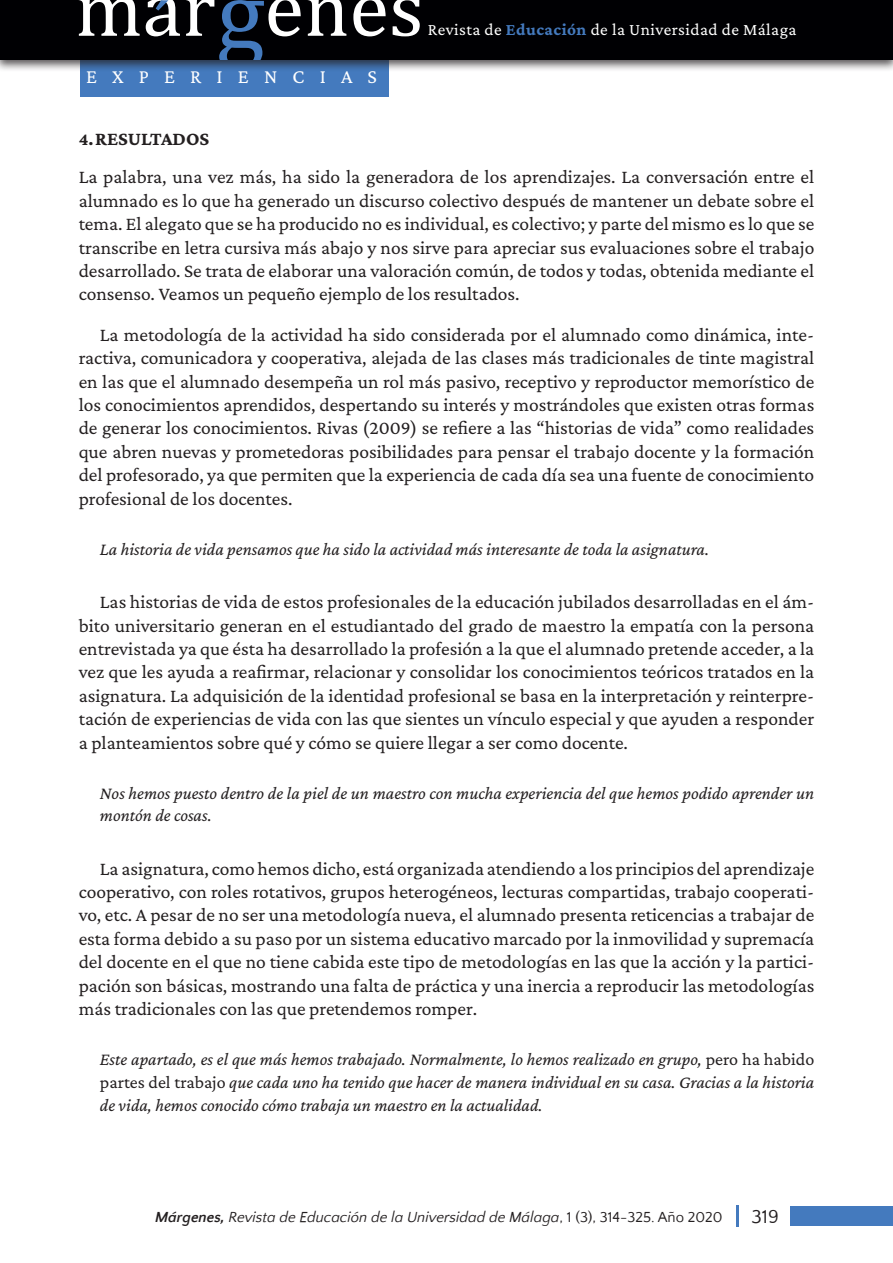
<style>
.page{position:relative;width:893px;height:1263px;background:#fff}
.page>*{position:absolute;margin:0;border:0;box-sizing:border-box;transform-origin:0 0}
.t1{font:20.25px "Crimson Pro";letter-spacing:.75em;color:#fff}
.t2{font:19.5px/23.4px "Crimson Pro";color:#231f20;text-align:justify}
.t3{font:19.5px "Quattrocento Sans";color:#231f20}
.t4{font:italic 18px/23px "Crimson Pro";color:#231f20}
.t5{font:17.25px "Crimson Pro";letter-spacing:.025em;color:#fff}
.t6{font:italic 15px "Quattrocento Sans";color:#231f20}
.s1{font-weight:700;color:#447abe}
.s2{font-weight:700;font-size:18px}
.s3{font-weight:700}
.s4{font-style:normal}
</style>
<div class="page">
<div style="left:81px;top:55px;width:308px;height:42px;background:#447abe"></div>
<div style="left:0;top:0;width:893px;height:72px;background:#231f20;opacity:.75"></div>
<div style="left:0;top:0;width:893px;height:60px;background:#000003"></div>
<svg style="left:78px;top:0;width:62px;height:36px"></svg>
<svg style="left:307px;top:0;width:39px;height:36px"></svg>
<svg style="left:353px;top:0;width:33px;height:36px"></svg>
<svg style="left:393px;top:0;width:27px;height:36px"></svg>
<svg style="left:146px;top:0;width:155px;height:59px"></svg>
<hr style="left:736px;top:1205px;width:3px;height:22px;background:#447abe">
<div style="left:791px;top:1206px;width:102px;height:20px;background:#447abe"></div>
<p class="t1" style="left:86px;top:64px;width:292px">EXPERIENCIAS</p>
<p class="t5" style="left:428px;top:18px;width:370px">Revista de <span class="s1">Educación</span> de la Universidad de Málaga</p>
<p class="t2" style="left:79px;top:119px;width:737px;line-height:38.4px"><span class="s2">4.</span><span class="s3">RESULTADOS<br></span>La palabra, una vez más, ha sido la generadora de los aprendizajes. La conversación entre el</p>
<p class="t2" style="left:79px;top:188px;width:737px">alumnado es lo que ha generado un discurso colectivo después de mantener un debate sobre el tema. El alegato que se ha producido no es individual, es colectivo; y parte del mismo es lo que se transcribe en letra cursiva más abajo y nos sirve para apreciar sus evaluaciones sobre el trabajo desarrollado. Se trata de elaborar una valoración común, de todos y todas, obtenida mediante el consenso. Veamos un pequeño ejemplo de los resultados.</p>
<p class="t2" style="left:79px;top:322px;width:737px;text-indent:21px">La metodología de la actividad ha sido considerada por el alumnado como dinámica, inte&shy;ractiva, comunicadora y cooperativa, alejada de las clases más tradicionales de tinte magistral en las que el alumnado desempeña un rol más pasivo, receptivo y reproductor memorístico de los conocimientos aprendidos, despertando su interés y mostrándoles que existen otras formas de generar los conocimientos. Rivas (2009) se refiere a las “historias de vida” como realidades que abren nuevas y prometedoras posibilidades para pensar el trabajo docente y la formación del profesorado, ya que permiten que la experiencia de cada día sea una fuente de conocimiento profesional de los docentes.</p>
<p class="t4" style="left:100px;top:537px;width:611px">La historia de vida pensamos que ha sido la actividad más interesante de toda la asignatura.</p>
<p class="t2" style="left:79px;top:590px;width:737px;text-indent:21px">Las historias de vida de estos profesionales de la educación jubilados desarrolladas en el ám&shy;bito universitario generan en el estudiantado del grado de maestro la empatía con la persona entrevistada ya que ésta ha desarrollado la profesión a la que el alumnado pretende acceder, a la vez que les ayuda a reafirmar, relacionar y consolidar los conocimientos teóricos tratados en la asignatura. La adquisición de la identidad profesional se basa en la interpretación y reinterpre&shy;tación de experiencias de vida con las que sientes un vínculo especial y que ayuden a responder a planteamientos sobre qué y cómo se quiere llegar a ser como docente.</p>
<p class="t4" style="left:100px;top:781px;width:716px;line-height:22.5px">Nos hemos puesto dentro de la piel de un maestro con mucha experiencia del que hemos podido aprender un montón de cosas.</p>
<p class="t2" style="left:79px;top:856px;width:737px;text-indent:21px">La asignatura, como hemos dicho, está organizada atendiendo a los principios del aprendizaje cooperativo, con roles rotativos, grupos heterogéneos, lecturas compartidas, trabajo cooperati&shy;vo, etc. A pesar de no ser una metodología nueva, el alumnado presenta reticencias a trabajar de esta forma debido a su paso por un sistema educativo marcado por la inmovilidad y supremacía del docente en el que no tiene cabida este tipo de metodologías en las que la acción y la partici&shy;pación son básicas, mostrando una falta de práctica y una inercia a reproducir las metodologías más tradicionales con las que pretendemos romper.</p>
<p class="t4" style="left:100px;top:1047px;width:716px;text-align:justify">Este apartado, es el que más hemos trabajado. Normalmente, lo hemos realizado en grupo, <span class="s4">pero ha habido partes del trabajo</span> que cada uno ha tenido que hacer de manera individual en su casa. Gracias a la historia de vida, hemos conocido cómo trabaja un maestro en la actualidad.</p>
<p class="t6" style="left:155px;top:1209px;width:569px"><span class="s3">Márgenes,</span> Revista de Educación de la Universidad de Málaga<span class="s4">, 1 (3), 314-325. Año 2020</span></p>
<p class="t3" style="left:751px;top:1206px;width:29px">319</p>
</div>
